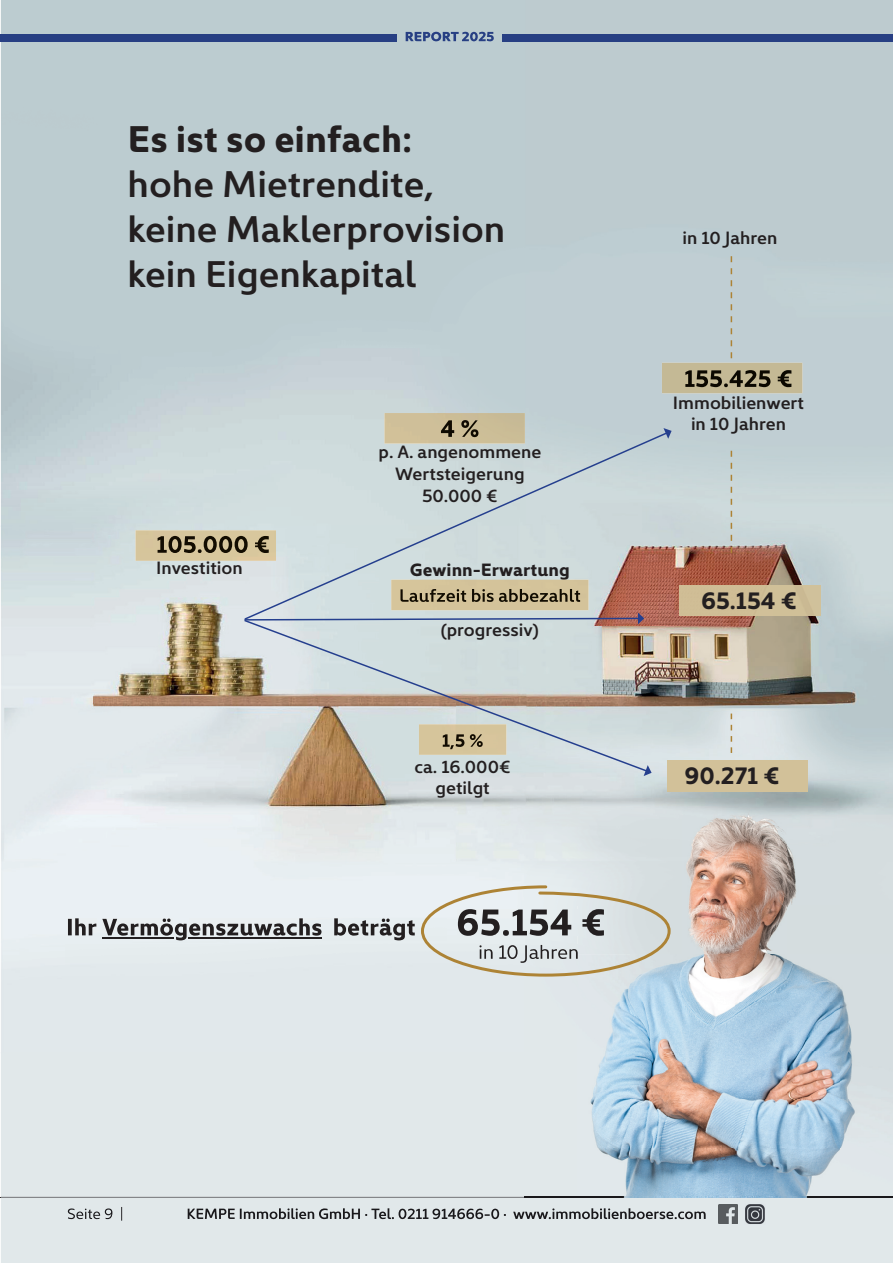
<style>
.page{position:relative;width:893px;height:1263px;background:#fff}
.page>*{position:absolute;margin:0;border:0;box-sizing:border-box;transform-origin:0 0}
.t1{font:600 37.5px/45px "Kyrial Display Pro";color:#231f20}
.t2{font:700 37.5px "Kyrial Display Pro";color:#231f20}
.t3{font:700 24px "Kyrial Display Pro";color:#231f20}
.t4{font:600 18px/21.6px "Kyrial Display Pro";color:#231f20;text-align:center}
.t5{font:700 18px "Kyrial Display Pro";color:#231f20}
</style>
<div class="page">
<hr style="left:0;top:1197px;width:893px;height:1px;background:#231f20">
<img style="left:1px;top:0;width:524px;height:1263px">
<img style="left:525px;top:0;width:368px;height:809px">
<div style="left:525px;top:1198px;width:368px;height:65px;background:#e1e8ea"></div>
<img style="left:188px;top:1208px;width:518px;height:11px">
<img style="left:1px;top:1197px;width:524px;height:1px">
<img style="left:68px;top:1207px;width:55px;height:14px">
<img style="left:406px;top:32px;width:88px;height:9px">
<div style="left:503px;top:34px;width:390px;height:7px;background:#273f83"></div>
<div style="left:1px;top:34px;width:395px;height:7px;background:#273f83"></div>
<img style="left:719px;top:1205px;width:18px;height:18px">
<img style="left:742px;top:1202px;width:25px;height:25px">
<img style="left:158px;top:562px;width:84px;height:12px">
<img style="left:102px;top:918px;width:72px;height:20px">
<img style="left:188px;top:918px;width:134px;height:20px">
<img style="left:68px;top:918px;width:29px;height:17px">
<img style="left:102px;top:918px;width:71px;height:18px">
<img style="left:175px;top:923px;width:12px;height:17px">
<img style="left:189px;top:918px;width:132px;height:18px">
<img style="left:322px;top:918px;width:97px;height:22px">
<div style="left:66px;top:945px;width:353px;height:18px;background:#e4ebed"></div>
<svg style="left:243px;top:431px;width:425px;height:190px;background:#cbd2d3"></svg>
<svg style="left:663px;top:428px;width:9px;height:11px"></svg>
<svg style="left:243px;top:613px;width:401px;height:5px;background:#cbcecf"></svg>
<svg style="left:731px;top:256px;width:1px;height:102px"></svg>
<svg style="left:731px;top:451px;width:1px;height:102px"></svg>
<svg style="left:731px;top:713px;width:1px;height:40px"></svg>
<svg style="left:243px;top:618px;width:405px;height:155px;background:#c8cac7"></svg>
<svg style="left:644px;top:765px;width:8px;height:11px"></svg>
<img style="left:135px;top:530px;width:141px;height:31px">
<img style="left:158px;top:536px;width:111px;height:17px">
<img style="left:384px;top:413px;width:141px;height:31px">
<img style="left:441px;top:420px;width:37px;height:17px">
<img style="left:419px;top:724px;width:87px;height:31px">
<img style="left:443px;top:734px;width:40px;height:15px">
<div style="left:391px;top:580px;width:197px;height:30px;background:#d4c39a"></div>
<img style="left:400px;top:589px;width:180px;height:13px">
<div style="left:679px;top:585px;width:141px;height:31px;background:#d0be96"></div>
<div style="left:667px;top:761px;width:141px;height:30px;background:#d2c199"></div>
<div style="left:662px;top:363px;width:140px;height:30px;background:#c4b995"></div>
<img style="left:685px;top:370px;width:106px;height:17px">
<img style="left:525px;top:809px;width:368px;height:96px">
<img style="left:578px;top:905px;width:315px;height:292px">
<div style="left:525px;top:978px;width:53px;height:219px;background:#e1e8ea"></div>
<img style="left:623px;top:1197px;width:184px;height:1px">
<svg style="left:419px;top:884px;width:253px;height:94px;background:#cbcecb"></svg>
<h1 class="t2" style="left:128px;top:112px;width:286px">Es ist so einfach:</h1>
<h1 class="t1" style="left:128px;top:159px;width:379px">hohe Mietrendite, keine Maklerprovision kein Eigenkapital</h1>
<p class="t4" style="left:156px;top:556px;width:88px">Investition</p>
<p class="t4" style="left:379px;top:440px;width:164px">p. A. angenommene<br>Wertsteigerung<br>50.000 €</p>
<p class="t5" style="left:410px;top:557px;width:161px">Gewinn-Erwartung</p>
<p class="t4" style="left:441px;top:618px;width:99px">(progressiv)</p>
<p class="t4" style="left:415px;top:754px;width:98px">ca. 16.000€ getilgt</p>
<p class="t4" style="left:682px;top:226px;width:96px">in 10 Jahren</p>
<p class="t4" style="left:673px;top:390px;width:133px">Immobilienwert in 10 Jahren</p>
<h2 class="t3" style="left:701px;top:583px;width:98px">65.154 €</h2>
<h2 class="t3" style="left:685px;top:758px;width:97px">90.271 €</h2>
</div>
